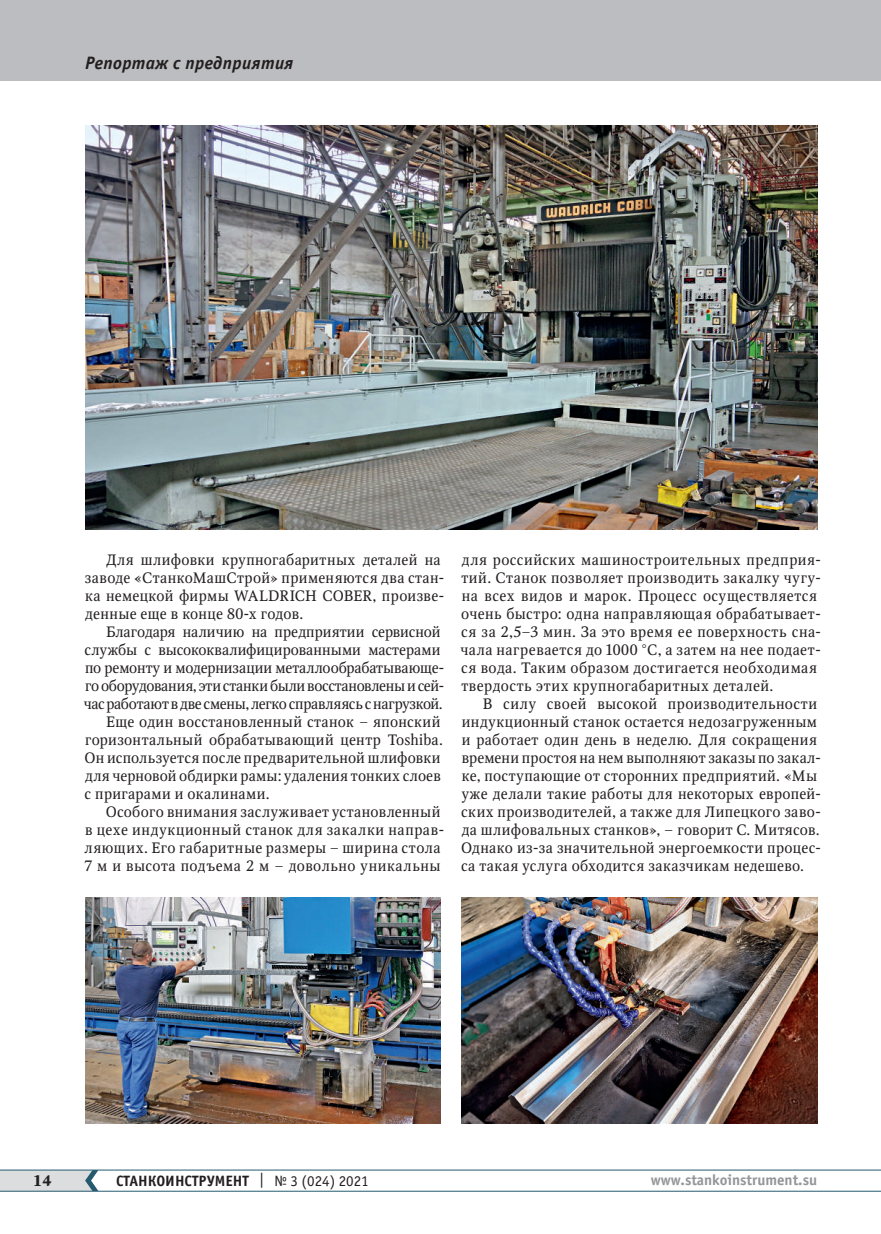
<style>
.page{position:relative;width:881px;height:1234px;background:#fff}
.page>*{position:absolute;margin:0;border:0;box-sizing:border-box;transform-origin:0 0}
.t1{font:italic 700 18px "Officina Sans C";letter-spacing:.015em;color:#231f20}
.t2{font:15px/18px "Octava";letter-spacing:.025em;color:#231f20}
.t3{font:15px "Octava";letter-spacing:-.02em;color:#231f20}
.t4{font:15px "Octava";letter-spacing:-.015em;color:#231f20}
.t5{font:15px "Octava";letter-spacing:-.005em;color:#231f20}
.t6{font:15px "Octava";letter-spacing:.005em;color:#231f20}
.t7{font:15px "Octava";color:#231f20}
.t8{font:700 15px "Officina Sans C";color:#231f20}
.t9{font:700 15px "Officina Sans C";color:#939598}
.t10{font:700 15px "Octava";color:#231f20}
.s1{font-weight:400}
</style>
<div class="page">
<hr style="left:0;top:1190px;width:880px;height:1px;background:#255a6e">
<hr style="left:0;top:1169px;width:880px;height:1px;background:#255a6e">
<svg style="left:0;top:1169px;width:98px;height:21px;background:#cbd1d5"></svg>
<div style="left:0;top:0;width:880px;height:81px;background:#bcbdc0"></div>
<img style="left:85px;top:125px;width:731px;height:404px">
<img style="left:85px;top:897px;width:355px;height:226px">
<img style="left:461px;top:897px;width:355px;height:226px">
<p class="t1" style="left:85px;top:53px;width:210px">Репортаж с предприятия</p>
<p class="t2" style="left:85px;top:551px;width:361px;text-indent:21px">Для шлифовки крупногабаритных деталей на заводе «СтанкоМашСтрой» применяются два стан&shy;ка немецкой фирмы WALDRICH COBER, произве&shy;денные еще в конце 80-х годов.</p>
<p class="t7" style="left:106px;top:622px;width:336px">Благодаря наличию на предприятии сервисной</p>
<p class="t6" style="left:84px;top:640px;width:357px">службы с высококвалифицированными мастерами</p>
<p class="t5" style="left:85px;top:658px;width:361px">по ремонту и модернизации металлообрабатывающе-</p>
<p class="t4" style="left:85px;top:676px;width:361px">го оборудования, эти станки были восстановлены и сей-</p>
<p class="t3" style="left:84px;top:694px;width:360px">час работают в две смены, легко справляясь с нагрузкой.</p>
<p class="t2" style="left:106px;top:713px;width:336px">Еще один восстановленный станок – японский</p>
<p class="t2" style="left:85px;top:731px;width:359px">горизонтальный обрабатывающий центр Toshiba.</p>
<p class="t2" style="left:84px;top:749px;width:357px">Он используется после предварительной шлифовки</p>
<p class="t2" style="left:85px;top:767px;width:357px">для черновой обдирки рамы: удаления тонких слоев</p>
<p class="t2" style="left:84px;top:785px;width:186px">с пригарами и окалинами.</p>
<p class="t2" style="left:106px;top:803px;width:336px">Особого внимания заслуживает установленный</p>
<p class="t2" style="left:85px;top:821px;width:361px">в цехе индукционный станок для закалки направ-</p>
<p class="t2" style="left:85px;top:839px;width:357px">ляющих. Его габаритные размеры – ширина стола</p>
<p class="t2" style="left:84px;top:857px;width:357px">7 м и высота подъема 2 м – довольно уникальны</p>
<p class="t2" style="left:460px;top:551px;width:362px">для российских машиностроительных предприя&shy;тий. Станок позволяет производить закалку чугу&shy;на всех видов и марок. Процесс осуществляется очень быстро: одна направляющая обрабатывает&shy;ся за 2,5–3 мин. За это время ее поверхность сна&shy;чала нагревается до 1000 °C, а затем на нее подает&shy;ся вода. Таким образом достигается необходимая твердость этих крупногабаритных деталей.</p>
<p class="t2" style="left:461px;top:695px;width:361px;text-indent:22px">В силу своей высокой производительности индукционный станок остается недозагруженным и работает один день в неделю. Для сокращения времени простоя на нем выполняют заказы по закал&shy;ке, поступающие от сторонних предприятий. «Мы уже делали такие работы для некоторых европей&shy;ских производителей, а также для Липецкого заво&shy;да шлифовальных станков», – говорит С. Митясов.<br>Однако из-за значительной энергоемкости процес&shy;са такая услуга обходится заказчикам недешево.</p>
<p class="t10" style="left:33px;top:1170px;width:20px">14</p>
<p class="t8" style="left:116px;top:1171px;width:254px">СТАНКОИНСТРУМЕНТ <span class="s1">| № 3 (024) 2021</span></p>
<p class="t9" style="left:650px;top:1171px;width:168px">www.stankoinstrument.su</p>
</div>
